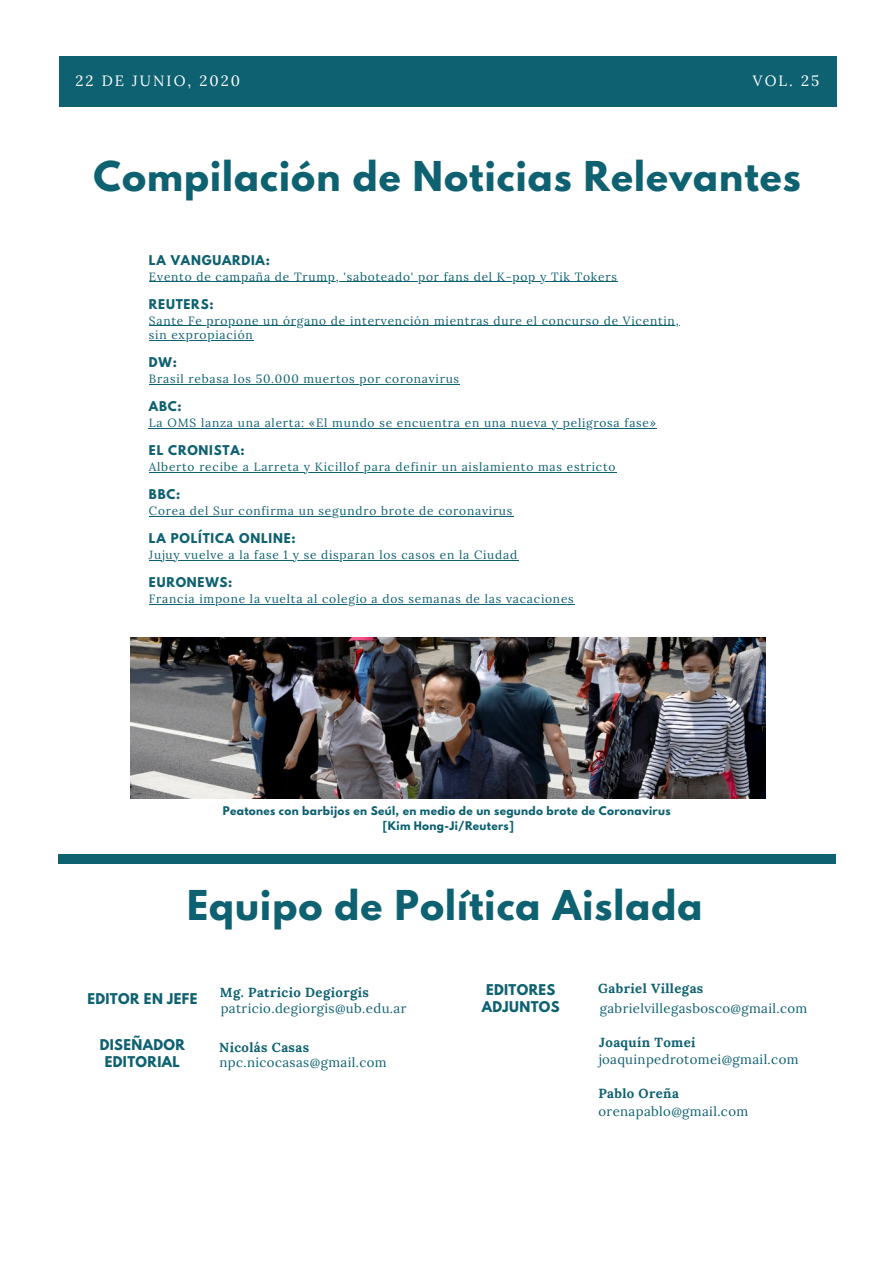
<style>
.page{position:relative;width:894px;height:1264px;background:#fff}
.page>*{position:absolute;margin:0;border:0;box-sizing:border-box;transform-origin:0 0}
.t1{font:700 36.45px "League Spartan";letter-spacing:.03em;color:#0e6171}
.t2{font:14.85px "Lora";letter-spacing:.14em;color:#fff}
.t3{font:13.2px "Lora";letter-spacing:.03em;color:#0e6171}
.t4{font:700 13.2px "Lora";letter-spacing:.03em;color:#0e6171}
.t5{font:700 13.2px/17.2px "League Spartan";letter-spacing:.03em;color:#0e6171;text-align:center}
.t6{font:12px/14.7px "Lora";letter-spacing:.065em;color:#0e6171}
.t7{font:700 12px "League Spartan";letter-spacing:.065em;color:#0e6171}
.t8{font:700 10.5px/14.5px "League Spartan";letter-spacing:.03em;color:#0e6171;text-align:center}
</style>
<div class="page">
<hr style="left:149px;top:281px;width:468px;height:1px;background:#0e6171">
<hr style="left:149px;top:325px;width:530px;height:1px;background:#0e6171">
<hr style="left:149px;top:340px;width:104px;height:1px;background:#0e6171">
<hr style="left:149px;top:384px;width:311px;height:1px;background:#0e6171">
<hr style="left:149px;top:428px;width:507px;height:1px;background:#0e6171">
<hr style="left:149px;top:472px;width:467px;height:1px;background:#0e6171">
<hr style="left:149px;top:516px;width:364px;height:1px;background:#0e6171">
<hr style="left:149px;top:560px;width:369px;height:1px;background:#0e6171">
<hr style="left:149px;top:604px;width:425px;height:1px;background:#0e6171">
<div style="left:59px;top:853px;width:776px;height:10px;background:#0e6171"></div>
<img style="left:131px;top:637px;width:634px;height:161px">
<div style="left:60px;top:56px;width:776px;height:50px;background:#0e6171"></div>
<p class="t2" style="left:75px;top:71px;width:166px">22 DE JUNIO, 2020</p>
<p class="t2" style="left:752px;top:71px;width:68px">VOL. 25</p>
<h1 class="t1" style="left:93px;top:158px;width:708px">Compilación de Noticias Relevantes</h1>
<p class="t7" style="left:149px;top:254px;width:122px">LA VANGUARDIA:</p>
<p class="t6" style="left:149px;top:269px;width:469px">Evento de campaña de Trump, 'saboteado' por fans del K-pop y Tik Tokers</p>
<p class="t7" style="left:149px;top:298px;width:66px">REUTERS:</p>
<p class="t6" style="left:149px;top:313px;width:531px">Sante Fe propone un órgano de intervención mientras dure el concurso de Vicentin, sin expropiación</p>
<p class="t7" style="left:149px;top:356px;width:29px">DW:</p>
<p class="t6" style="left:149px;top:371px;width:311px">Brasil rebasa los 50.000 muertos por coronavirus</p>
<p class="t7" style="left:149px;top:400px;width:34px">ABC:</p>
<p class="t6" style="left:149px;top:415px;width:508px">La OMS lanza una alerta: «El mundo se encuentra en una nueva y peligrosa fase»</p>
<p class="t7" style="left:149px;top:444px;width:97px">EL CRONISTA:</p>
<p class="t6" style="left:149px;top:459px;width:468px">Alberto recibe a Larreta y Kicillof para definir un aislamiento mas estricto</p>
<p class="t7" style="left:149px;top:488px;width:33px">BBC:</p>
<p class="t6" style="left:149px;top:503px;width:365px">Corea del Sur confirma un segundro brote de coronavirus</p>
<p class="t7" style="left:149px;top:532px;width:148px">LA POLÍTICA ONLINE:</p>
<p class="t6" style="left:149px;top:547px;width:369px">Jujuy vuelve a la fase 1 y se disparan los casos en la Ciudad</p>
<p class="t7" style="left:149px;top:576px;width:85px">EURONEWS:</p>
<p class="t6" style="left:149px;top:591px;width:426px">Francia impone la vuelta al colegio a dos semanas de las vacaciones</p>
<p class="t8" style="left:223px;top:805px;width:449px">Peatones con barbijos en Seúl, en medio de un segundo brote de Coronavirus [Kim Hong-Ji/Reuters]</p>
<h1 class="t1" style="left:187px;top:887px;width:516px">Equipo de Política Aislada</h1>
<p class="t5" style="left:87px;top:991px;width:111px">EDITOR EN JEFE</p>
<p class="t4" style="left:220px;top:983px;width:150px">Mg. Patricio Degiorgis</p>
<p class="t3" style="left:221px;top:999px;width:187px">patricio.degiorgis@ub.edu.ar</p>
<p class="t5" style="left:481px;top:982px;width:79px">EDITORES<br>ADJUNTOS</p>
<p class="t4" style="left:598px;top:980px;width:107px">Gabriel Villegas</p>
<p class="t3" style="left:599px;top:999px;width:209px">gabrielvillegasbosco@gmail.com</p>
<p class="t5" style="left:100px;top:1037px;width:87px">DISEÑADOR<br>EDITORIAL</p>
<p class="t4" style="left:219px;top:1038px;width:91px">Nicolás Casas</p>
<p class="t3" style="left:219px;top:1053px;width:169px">npc.nicocasas@gmail.com</p>
<p class="t4" style="left:599px;top:1033px;width:98px">Joaquín Tomei</p>
<p class="t3" style="left:598px;top:1050px;width:201px">joaquinpedrotomei@gmail.com</p>
<p class="t4" style="left:598px;top:1085px;width:82px">Pablo Oreña</p>
<p class="t3" style="left:598px;top:1102px;width:151px">orenapablo@gmail.com</p>
</div>
